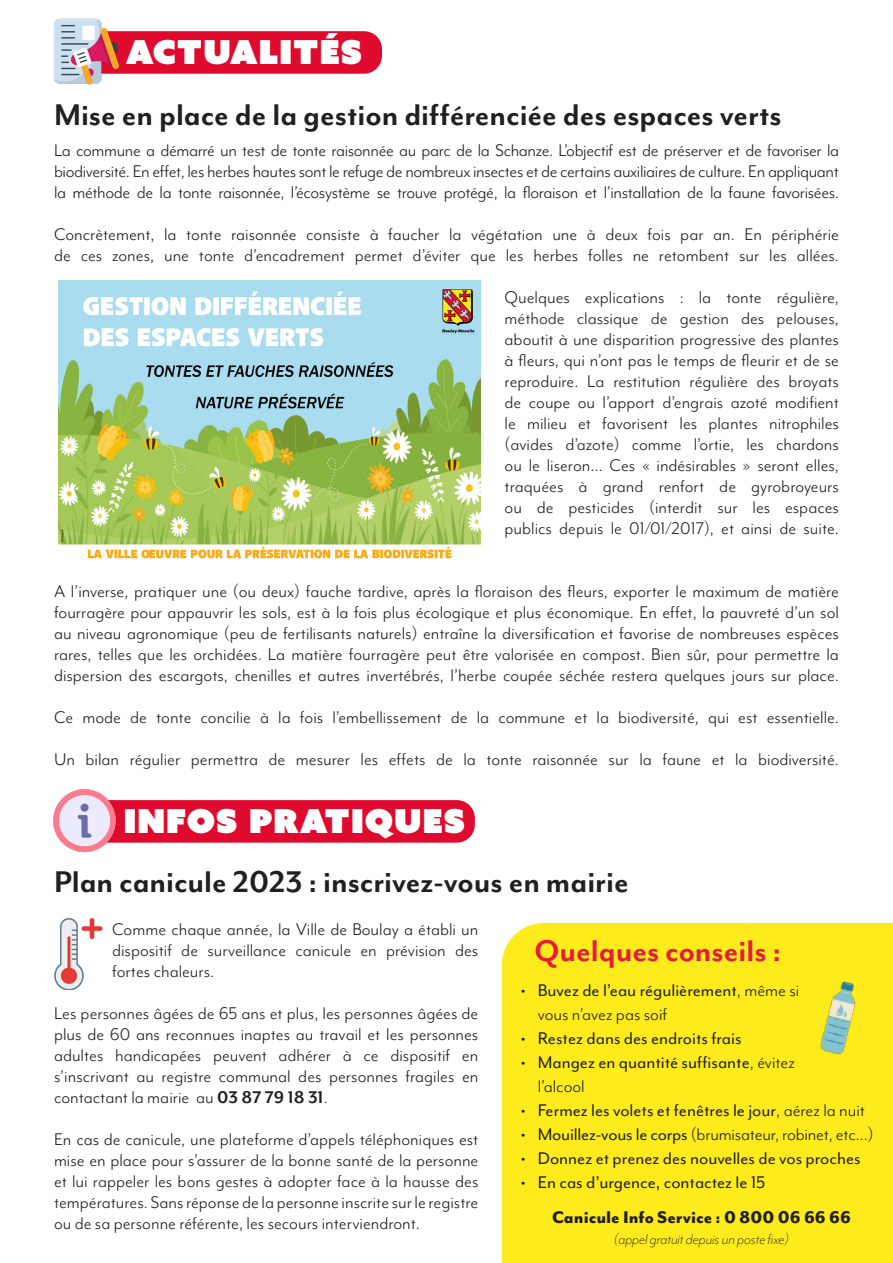
<style>
.page{position:relative;width:893px;height:1263px;background:#fff}
.page>*{position:absolute;margin:0;border:0;box-sizing:border-box;transform-origin:0 0}
.t1{font:700 34.5px "Mr Eaves Mod OT";color:#231f20}
.t2{font:700 34.5px "Mr Eaves Mod OT";color:#e71b39}
.t3{font:33px "Azo Sans Uber";letter-spacing:.03em;color:#fff}
.t4{font:19.5px/21px "Mr Eaves Mod OT";color:#231f20;text-align:justify}
.t5{font:19.5px/24px "Mr Eaves Mod OT";color:#231f20}
.t6{font:800 19.5px "Mr Eaves Mod OT";color:#231f20}
.t7{font:italic 300 16.5px "Mr Eaves Mod OT";color:#231f20}
.s1{font-weight:700}
.s2{font-style:inherit}
</style>
<div class="page">
<div style="left:72px;top:31px;width:310px;height:43px;background:#df0a2d;border-radius:18px"></div>
<img style="left:54px;top:18px;width:65px;height:66px">
<img style="left:58px;top:281px;width:422px;height:277px">
<div style="left:69px;top:800px;width:406px;height:43px;background:#df0a2d;border-radius:18px"></div>
<img style="left:53px;top:789px;width:64px;height:64px">
<div style="left:502px;top:923px;width:391px;height:340px;background:#fdeb1b"></div>
<img style="left:803px;top:971px;width:90px;height:96px">
<img style="left:54px;top:918px;width:49px;height:72px">
<p class="t3" style="left:126px;top:30px;width:237px">ACTUALITÉS</p>
<p class="t1" style="left:54px;top:95px;width:729px">Mise en place de la gestion différenciée des espaces verts</p>
<p class="t4" style="left:54px;top:140px;width:787px">La commune a démarré un test de tonte raisonnée au parc de la Schanze. L’objectif est de préserver et de favoriser la biodiversité. En effet, les herbes hautes sont le refuge de nombreux insectes et de certains auxiliaires de culture. En appliquant la méthode de la tonte raisonnée, l’écosystème se trouve protégé, la floraison et l’installation de la faune favorisées.</p>
<p class="t4" style="left:54px;top:224px;width:787px">Concrètement, la tonte raisonnée consiste à faucher la végétation une à deux fois par an. En périphérie de ces zones, une tonte d’encadrement permet d’éviter que les herbes folles ne retombent sur les allées.</p>
<p class="t4" style="left:505px;top:287px;width:336px">Quelques explications : la tonte régulière, méthode classique de gestion des pelouses, aboutit à une disparition progressive des plantes à fleurs, qui n’ont pas le temps de fleurir et de se reproduire. La restitution régulière des broyats de coupe ou l’apport d’engrais azoté modifient le milieu et favorisent les plantes nitrophiles (avides d’azote) comme l’ortie, les chardons ou le liseron… Ces « indésirables » seront elles, traquées à grand renfort de gyrobroyeurs ou de pesticides (interdit sur les espaces publics depuis le 01/01/2017), et ainsi de suite.</p>
<p class="t4" style="left:54px;top:581px;width:787px">A l’inverse, pratiquer une (ou deux) fauche tardive, après la floraison des fleurs, exporter le maximum de matière fourragère pour appauvrir les sols, est à la fois plus écologique et plus économique. En effet, la pauvreté d’un sol au niveau agronomique (peu de fertilisants naturels) entraîne la diversification et favorise de nombreuses espèces rares, telles que les orchidées. La matière fourragère peut être valorisée en compost. Bien sûr, pour permettre la dispersion des escargots, chenilles et autres invertébrés, l’herbe coupée séchée restera quelques jours sur place.</p>
<p class="t4" style="left:54px;top:707px;width:787px">Ce mode de tonte concilie à la fois l’embellissement de la commune et la biodiversité, qui est essentielle.</p>
<p class="t4" style="left:54px;top:749px;width:786px">Un bilan régulier permettra de mesurer les effets de la tonte raisonnée sur la faune et la biodiversité.</p>
<p class="t3" style="left:124px;top:799px;width:343px">INFOS PRATIQUES</p>
<p class="t1" style="left:54px;top:862px;width:576px">Plan canicule 2023 : inscrivez-vous en mairie</p>
<p class="t4" style="left:112px;top:918px;width:368px">Comme chaque année, la Ville de Boulay a établi un dispositif de surveillance canicule en prévision des fortes chaleurs.</p>
<p class="t4" style="left:54px;top:1002px;width:426px">Les personnes âgées de 65 ans et plus, les personnes âgées de plus de 60 ans reconnues inaptes au travail et les personnes adultes handicapées peuvent adhérer à ce dispositif en s’inscrivant au registre communal des personnes fragiles en contactant la mairie au <span class="s1">03 87 79 18 31</span>.</p>
<p class="t4" style="left:54px;top:1128px;width:426px">En cas de canicule, une plateforme d’appels téléphoniques est mise en place pour s’assurer de la bonne santé de la personne et lui rappeler les bons gestes à adopter face à la hausse des températures. Sans réponse de la personne inscrite sur le registre ou de sa personne référente, les secours interviendront.</p>
<p class="t2" style="left:534px;top:931px;width:248px">Quelques conseils :</p>
<p class="t5" style="left:538px;top:977px;width:263px;text-indent:-17px">• Buvez de l’eau régulièrement<span class="s2">, même si vous n’avez pas soif</span></p>
<p class="t5" style="left:521px;top:1025px;width:222px">• Restez dans des endroits frais</p>
<p class="t5" style="left:538px;top:1049px;width:259px;text-indent:-17px">• Mangez en quantité suffisante<span class="s2">, évitez l’alcool</span></p>
<p class="t5" style="left:521px;top:1097px;width:346px">• Fermez les volets et fenêtres le jour<span class="s2">, aérez la nuit</span></p>
<p class="t4" style="left:521px;top:1123px;width:354px"><span class="s2">• Mouillez-vous le corps</span> (brumisateur, robinet, etc…)</p>
<p class="t5" style="left:521px;top:1145px;width:341px">• Donnez et prenez des nouvelles de vos proches</p>
<p class="t5" style="left:521px;top:1169px;width:246px">• En cas d’urgence, contactez le 15</p>
<p class="t6" style="left:552px;top:1206px;width:300px">Canicule Info Service : 0 800 06 66 66</p>
<p class="t7" style="left:614px;top:1230px;width:177px">(appel gratuit depuis un poste fixe)</p>
</div>
